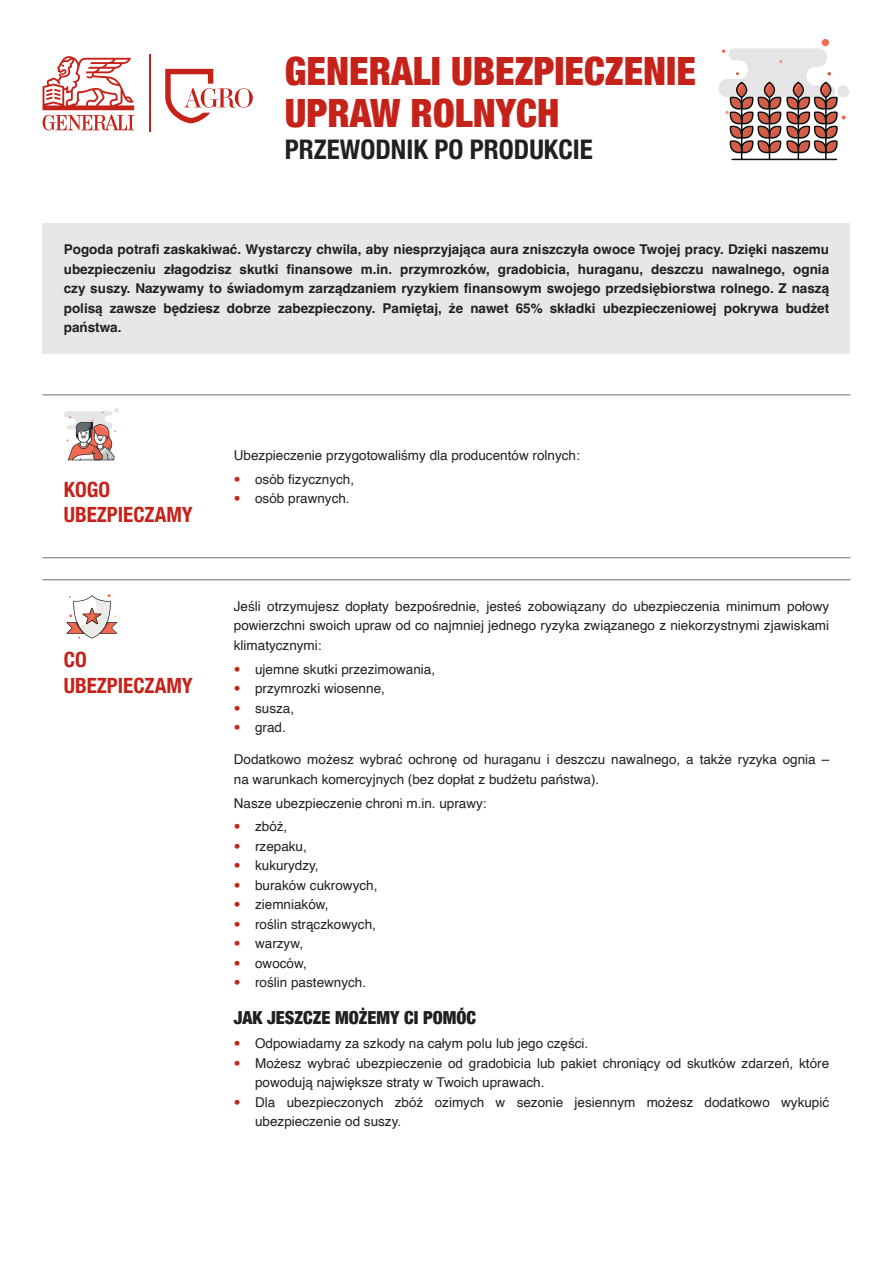
<style>
.page{position:relative;width:893px;height:1263px;background:#fff}
.page>*{position:absolute;margin:0;border:0;box-sizing:border-box;transform-origin:0 0}
.t1{font:900 condensed 39px/41.2px "Helvetica Neue";color:#c5221a}
.t2{font:700 condensed 27px "Helvetica Neue";color:#231f20}
.t3{font:700 condensed 21px/25.5px "Helvetica Neue";color:#c5221a}
.t4{font:900 condensed 18px "Helvetica Neue";color:#231f20}
.t5{font:13.5px/19.5px "Helvetica";color:#231f20}
.t6{font:700 13.5px/19.5px "Helvetica";color:#231f20;text-align:justify}
.s1{font-family:"Helvetica Neue";font-weight:500;color:#c5221a}
</style>
<div class="page">
<div style="left:43px;top:223px;width:807px;height:131px;background:#e6e7e9"></div>
<svg style="left:66px;top:594px;width:51px;height:44px"></svg>
<hr style="left:43px;top:579px;width:807px;height:1px;background:#6c6d70">
<svg style="left:64px;top:408px;width:55px;height:53px"></svg>
<hr style="left:43px;top:557px;width:807px;height:1px;background:#6c6d70">
<hr style="left:43px;top:394px;width:807px;height:1px;background:#6c6d70">
<hr style="left:149px;top:54px;width:1px;height:78px;background:#c5221a">
<svg style="left:165px;top:69px;width:88px;height:54px"></svg>
<svg style="left:43px;top:56px;width:91px;height:74px"></svg>
<svg style="left:718px;top:39px;width:131px;height:122px"></svg>
<h1 class="t1" style="left:285px;top:49px;width:413px">GENERALI UBEZPIECZENIE<br>UPRAW ROLNYCH</h1>
<h2 class="t2" style="left:285px;top:127px;width:309px">PRZEWODNIK PO PRODUKCIE</h2>
<p class="t6" style="left:64px;top:241px;width:767px">Pogoda potrafi zaskakiwać. Wystarczy chwila, aby niesprzyjająca aura zniszczyła owoce Twojej pracy. Dzięki naszemu ubezpieczeniu złagodzisz skutki finansowe m.in. przymrozków, gradobicia, huraganu, deszczu nawalnego, ognia czy suszy. Nazywamy to świadomym zarządzaniem ryzykiem finansowym swojego przedsiębiorstwa rolnego. Z naszą polisą zawsze będziesz dobrze zabezpieczony. Pamiętaj, że nawet 65% składki ubezpieczeniowej pokrywa budżet państwa.</p>
<h3 class="t3" style="left:64px;top:475px;width:131px">KOGO<br>UBEZPIECZAMY</h3>
<h3 class="t3" style="left:64px;top:646px;width:131px">CO<br>UBEZPIECZAMY</h3>
<p class="t5" style="left:234px;top:446px;width:347px">Ubezpieczenie przygotowaliśmy dla producentów rolnych:</p>
<p class="t5" style="left:234px;top:469px;width:122px"><span class="s1">•</span> osób fizycznych,</p>
<p class="t5" style="left:234px;top:489px;width:117px"><span class="s1">•</span> osób prawnych.</p>
<p class="t5" style="left:234px;top:597px;width:597px;text-align:justify">Jeśli otrzymujesz dopłaty bezpośrednie, jesteś zobowiązany do ubezpieczenia minimum połowy powierzchni swoich upraw od co najmniej jednego ryzyka związanego z niekorzystnymi zjawiskami klimatycznymi:</p>
<p class="t5" style="left:234px;top:659px;width:203px"><span class="s1">•</span> ujemne skutki przezimowania,</p>
<p class="t5" style="left:234px;top:679px;width:153px"><span class="s1">•</span> przymrozki wiosenne,</p>
<p class="t5" style="left:234px;top:698px;width:62px"><span class="s1">•</span> susza,</p>
<p class="t5" style="left:234px;top:718px;width:54px"><span class="s1">•</span> grad.</p>
<p class="t5" style="left:234px;top:750px;width:597px">Dodatkowo możesz wybrać ochronę od huraganu i deszczu nawalnego, a także ryzyka ognia – na warunkach komercyjnych (bez dopłat z budżetu państwa).</p>
<p class="t5" style="left:234px;top:793px;width:254px">Nasze ubezpieczenie chroni m.in. uprawy:</p>
<p class="t5" style="left:234px;top:817px;width:55px"><span class="s1">•</span> zbóż,</p>
<p class="t5" style="left:234px;top:837px;width:75px"><span class="s1">•</span> rzepaku,</p>
<p class="t5" style="left:234px;top:856px;width:86px"><span class="s1">•</span> kukurydzy,</p>
<p class="t5" style="left:234px;top:876px;width:145px"><span class="s1">•</span> buraków cukrowych,</p>
<p class="t5" style="left:234px;top:895px;width:96px"><span class="s1">•</span> ziemniaków,</p>
<p class="t5" style="left:234px;top:915px;width:144px"><span class="s1">•</span> roślin strączkowych,</p>
<p class="t5" style="left:234px;top:934px;width:71px"><span class="s1">•</span> warzyw,</p>
<p class="t5" style="left:234px;top:954px;width:75px"><span class="s1">•</span> owoców,</p>
<p class="t5" style="left:234px;top:973px;width:134px"><span class="s1">•</span> roślin pastewnych.</p>
<h3 class="t4" style="left:234px;top:1003px;width:244px">JAK JESZCZE MOŻEMY CI POMÓC</h3>
<p class="t5" style="left:234px;top:1034px;width:356px"><span class="s1">•</span> Odpowiadamy za szkody na całym polu lub jego części.</p>
<p class="t5" style="left:255px;top:1053px;width:576px;text-indent:-21px"><span class="s1">•</span> Możesz wybrać ubezpieczenie od gradobicia lub pakiet chroniący od skutków zdarzeń, które powodują największe straty w Twoich uprawach.</p>
<p class="t5" style="left:255px;top:1092px;width:576px;text-indent:-21px"><span class="s1">•</span> Dla ubezpieczonych zbóż ozimych w sezonie jesiennym możesz dodatkowo wykupić ubezpieczenie od suszy.</p>
</div>
